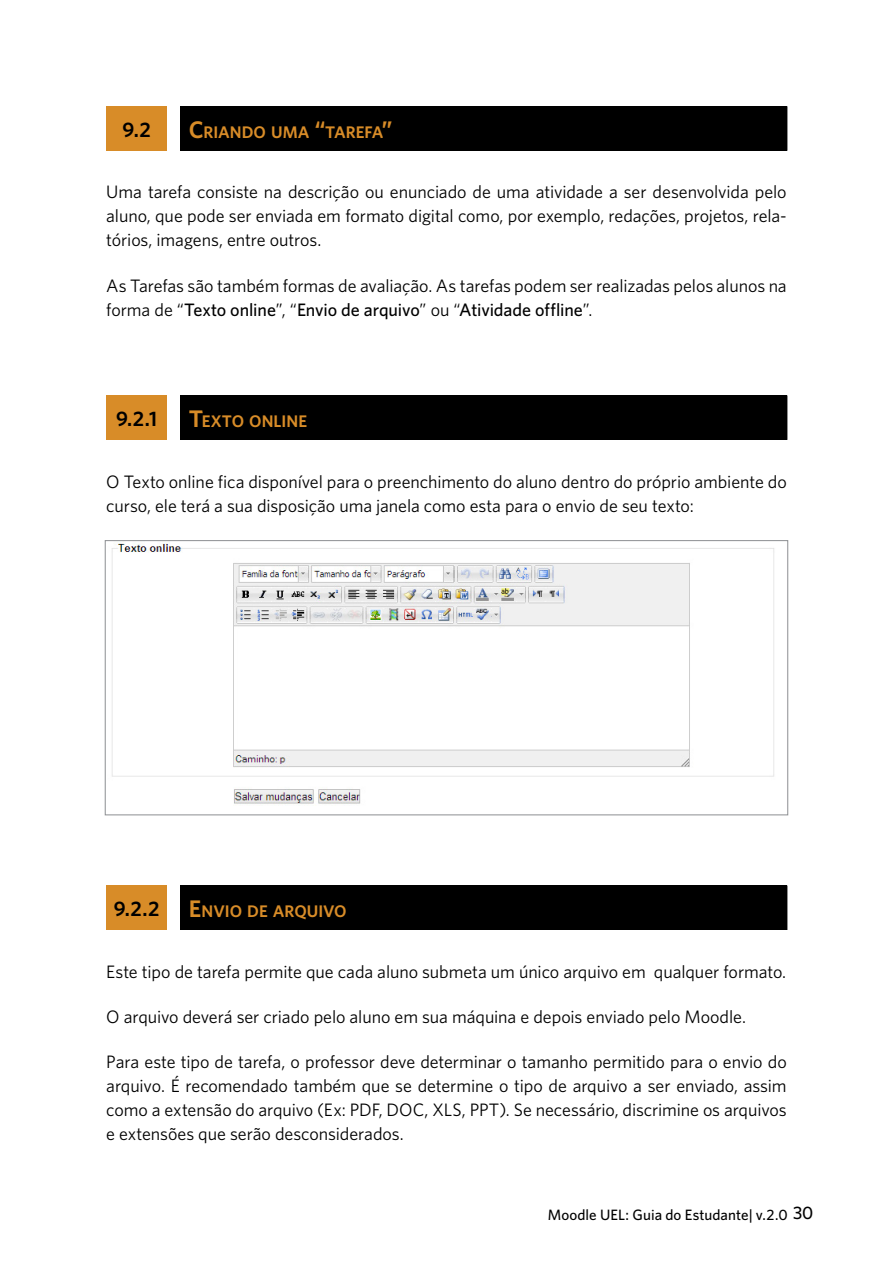
<style>
.page{position:relative;width:893px;height:1263px;background:#fff}
.page>*{position:absolute;margin:0;border:0;box-sizing:border-box;transform-origin:0 0}
.t1{font:600 21px "Whitney";color:#000}
.t2{font:18px/24px "Whitney";letter-spacing:-.005em;color:#000;text-align:justify}
.t3{font:600 16.8px "Whitney";color:#d88c28}
.t4{font:500 15px "Whitney";letter-spacing:.005em;color:#000}
.s1{font-size:24px}
.s2{font-weight:500}
.s3{font-size:21px;color:#000}
.s4{font-size:18px}
</style>
<div class="page">
<div style="left:106px;top:106px;width:61px;height:45px;background:#d88c28"></div>
<div style="left:180px;top:106px;width:607px;height:45px;background:#000"></div>
<div style="left:106px;top:395px;width:61px;height:45px;background:#d88c28"></div>
<div style="left:180px;top:395px;width:607px;height:45px;background:#000"></div>
<img style="left:111px;top:543px;width:663px;height:263px">
<div style="left:105px;top:540px;width:683px;height:275px;border:1px solid #939598"></div>
<div style="left:106px;top:885px;width:61px;height:45px;background:#d88c28"></div>
<div style="left:180px;top:885px;width:607px;height:45px;background:#000"></div>
<p class="t1" style="left:123px;top:116px;width:30px">9.2</p>
<p class="t3" style="left:189px;top:121px;width:205px"><span class="s1">C</span>RIANDO UMA <span class="s1">“</span>TAREFA<span class="s1">”</span></p>
<p class="t2" style="left:106px;top:180px;width:682px">Uma tarefa consiste na descrição ou enunciado de uma atividade a ser desenvolvida pelo aluno, que pode ser enviada em formato digital como, por exemplo, redações, projetos, rela&shy;tórios, imagens, entre outros.</p>
<p class="t2" style="left:106px;top:273px;width:682px">As Tarefas são também formas de avaliação. As tarefas podem ser realizadas pelos alunos na forma de “<span class="s2">Texto online</span>”, “<span class="s2">Envio de arquivo</span>” ou “<span class="s2">Atividade offline</span>”.</p>
<p class="t1" style="left:116px;top:405px;width:43px">9.2.1</p>
<p class="t3" style="left:189px;top:410px;width:120px"><span class="s1">T</span>EXTO ONLINE</p>
<p class="t2" style="left:106px;top:469px;width:682px">O Texto online fica disponível para o preenchimento do aluno dentro do próprio ambiente do curso, ele terá a sua disposição uma janela como esta para o envio de seu texto:</p>
<p class="t3" style="left:114px;top:900px;width:234px"><span class="s3">9.2.2</span> <span class="s1">E</span>NVIO DE ARQUIVO</p>
<p class="t2" style="left:106px;top:959px;width:681px">Este tipo de tarefa permite que cada aluno submeta um único arquivo em qualquer formato.</p>
<p class="t2" style="left:106px;top:1004px;width:641px">O arquivo deverá ser criado pelo aluno em sua máquina e depois enviado pelo Moodle.</p>
<p class="t2" style="left:106px;top:1049px;width:682px">Para este tipo de tarefa, o professor deve determinar o tamanho permitido para o envio do arquivo. É recomendado também que se determine o tipo de arquivo a ser enviado, assim como a extensão do arquivo (Ex: PDF, DOC, XLS, PPT). Se necessário, discrimine os arquivos e extensões que serão desconsiderados.</p>
<p class="t4" style="left:548px;top:1205px;width:267px">Moodle UEL: Guia do Estudante| v.2.0 <span class="s4">30</span></p>
</div>
